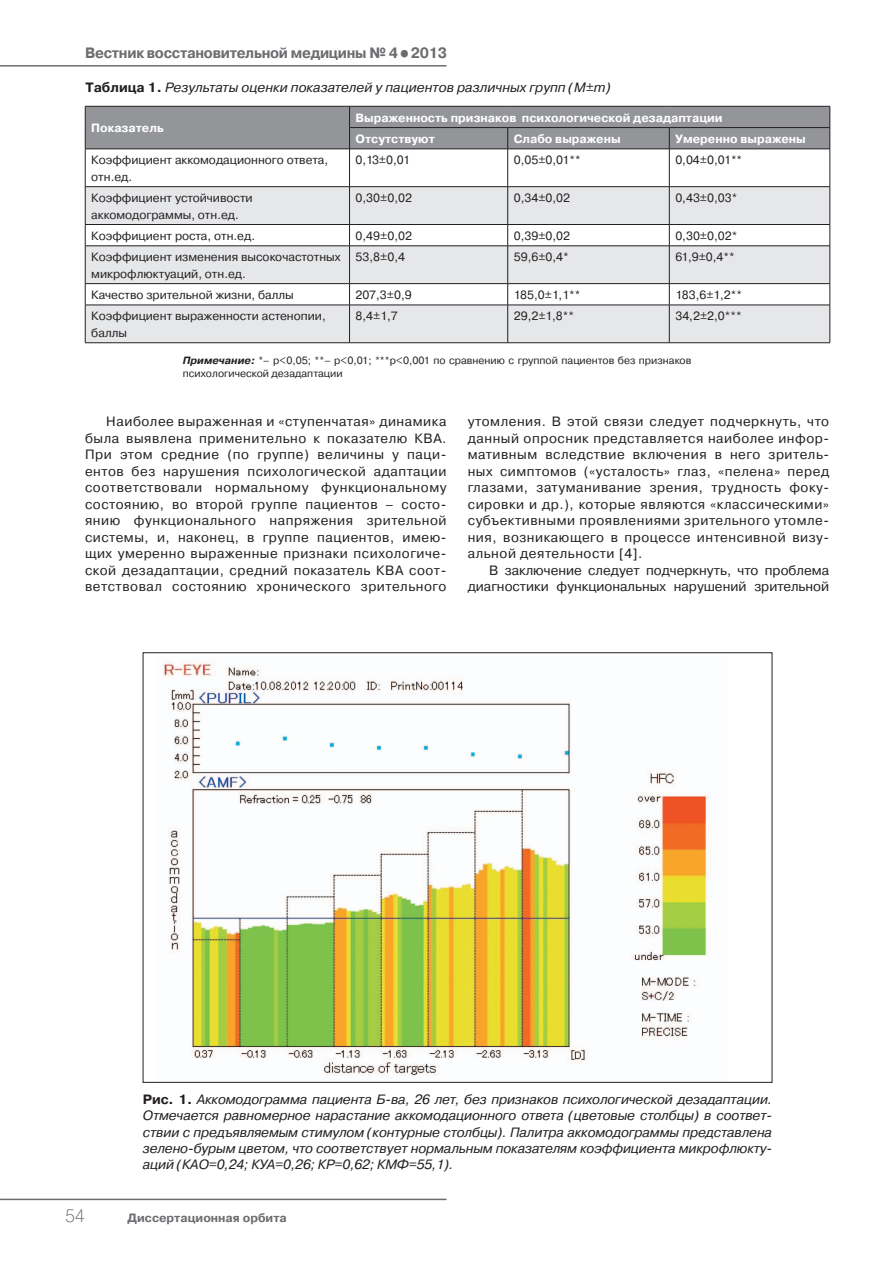
<style>
.page{position:relative;width:893px;height:1263px;background:#fff}
.page>*{position:absolute;margin:0;border:0;box-sizing:border-box;transform-origin:0 0}
.t1{font:18px "Pragmatica Light C";color:#6c6d70}
.t2{font:700 15px "Pragmatica C";letter-spacing:-.02em;color:#6c6d70;scale:.95 1}
.t3{font:13.5px/16.5px "Pragmatica C";letter-spacing:.015em;color:#231f20;text-align:justify}
.t4{font:italic 13.5px/16.2px "Pragmatica C";letter-spacing:-.01em;color:#231f20;text-align:justify}
.t5{font:12px/16.5px "Pragmatica C";color:#231f20}
.t6{font:700 12px/21.3px "Pragmatica C";color:#fff}
.t7{font:700 12px "Pragmatica C";color:#6c6d70}
.t8{font:10.5px/12.6px "Pragmatica C";color:#231f20}
.s1{font-size:21px}
.s2{font-weight:700;font-style:normal}
.s3{font-weight:700;font-style:italic}
</style>
<div class="page">
<hr style="left:0;top:65px;width:446px;height:2px;background:#6c6d70">
<hr style="left:0;top:1199px;width:446px;height:1px;background:#6c6d70">
<svg style="left:86px;top:187px;width:744px;height:155px;fill:#e6e7e9"></svg>
<div style="left:85px;top:106px;width:746px;height:43px;background:#939598"></div>
<hr style="left:85px;top:106px;width:265px;height:1px;background:#231f20">
<hr style="left:350px;top:106px;width:158px;height:1px;background:#231f20">
<hr style="left:508px;top:106px;width:161px;height:1px;background:#231f20">
<hr style="left:669px;top:106px;width:161px;height:1px;background:#231f20">
<hr style="left:349px;top:127px;width:159px;height:1px;background:#231f20">
<hr style="left:508px;top:127px;width:161px;height:1px;background:#231f20">
<hr style="left:669px;top:127px;width:161px;height:1px;background:#231f20">
<hr style="left:85px;top:149px;width:1px;height:37px;background:#231f20">
<hr style="left:349px;top:149px;width:1px;height:37px;background:#231f20">
<hr style="left:507px;top:149px;width:1px;height:37px;background:#231f20">
<hr style="left:669px;top:149px;width:1px;height:37px;background:#231f20">
<hr style="left:830px;top:149px;width:1px;height:37px;background:#231f20">
<hr style="left:85px;top:187px;width:1px;height:37px;background:#231f20">
<hr style="left:349px;top:187px;width:1px;height:37px;background:#231f20">
<hr style="left:507px;top:187px;width:1px;height:37px;background:#231f20">
<hr style="left:669px;top:187px;width:1px;height:37px;background:#231f20">
<hr style="left:830px;top:187px;width:1px;height:37px;background:#231f20">
<svg style="left:85px;top:225px;width:1px;height:21px"></svg>
<svg style="left:349px;top:225px;width:1px;height:21px"></svg>
<svg style="left:507px;top:225px;width:1px;height:21px"></svg>
<svg style="left:669px;top:225px;width:1px;height:21px"></svg>
<svg style="left:830px;top:225px;width:1px;height:21px"></svg>
<hr style="left:85px;top:246px;width:1px;height:37px;background:#231f20">
<hr style="left:349px;top:246px;width:1px;height:37px;background:#231f20">
<hr style="left:507px;top:246px;width:1px;height:37px;background:#231f20">
<hr style="left:669px;top:246px;width:1px;height:37px;background:#231f20">
<hr style="left:830px;top:246px;width:1px;height:37px;background:#231f20">
<svg style="left:85px;top:284px;width:1px;height:21px"></svg>
<svg style="left:349px;top:284px;width:1px;height:21px"></svg>
<svg style="left:507px;top:284px;width:1px;height:21px"></svg>
<svg style="left:669px;top:284px;width:1px;height:21px"></svg>
<svg style="left:830px;top:284px;width:1px;height:21px"></svg>
<hr style="left:85px;top:305px;width:1px;height:38px;background:#231f20">
<hr style="left:349px;top:305px;width:1px;height:38px;background:#231f20">
<hr style="left:507px;top:305px;width:1px;height:38px;background:#231f20">
<hr style="left:669px;top:305px;width:1px;height:38px;background:#231f20">
<hr style="left:830px;top:305px;width:1px;height:38px;background:#231f20">
<hr style="left:85px;top:149px;width:265px;height:1px;background:#231f20">
<hr style="left:350px;top:149px;width:158px;height:1px;background:#231f20">
<hr style="left:508px;top:149px;width:161px;height:1px;background:#231f20">
<hr style="left:669px;top:149px;width:161px;height:1px;background:#231f20">
<hr style="left:85px;top:186px;width:265px;height:1px;background:#231f20">
<hr style="left:350px;top:186px;width:158px;height:1px;background:#231f20">
<hr style="left:508px;top:186px;width:161px;height:1px;background:#231f20">
<hr style="left:669px;top:186px;width:161px;height:1px;background:#231f20">
<hr style="left:85px;top:224px;width:265px;height:1px;background:#231f20">
<hr style="left:350px;top:224px;width:158px;height:1px;background:#231f20">
<hr style="left:508px;top:224px;width:161px;height:1px;background:#231f20">
<hr style="left:669px;top:224px;width:161px;height:1px;background:#231f20">
<hr style="left:85px;top:246px;width:265px;height:1px;background:#231f20">
<hr style="left:350px;top:246px;width:158px;height:1px;background:#231f20">
<hr style="left:508px;top:246px;width:161px;height:1px;background:#231f20">
<hr style="left:669px;top:246px;width:161px;height:1px;background:#231f20">
<hr style="left:85px;top:283px;width:265px;height:1px;background:#231f20">
<hr style="left:350px;top:283px;width:158px;height:1px;background:#231f20">
<hr style="left:508px;top:283px;width:161px;height:1px;background:#231f20">
<hr style="left:669px;top:283px;width:161px;height:1px;background:#231f20">
<hr style="left:85px;top:305px;width:265px;height:1px;background:#231f20">
<hr style="left:350px;top:305px;width:158px;height:1px;background:#231f20">
<hr style="left:508px;top:305px;width:161px;height:1px;background:#231f20">
<hr style="left:669px;top:305px;width:161px;height:1px;background:#231f20">
<hr style="left:85px;top:342px;width:265px;height:1px;background:#231f20">
<hr style="left:350px;top:342px;width:158px;height:1px;background:#231f20">
<hr style="left:508px;top:342px;width:161px;height:1px;background:#231f20">
<hr style="left:669px;top:342px;width:161px;height:1px;background:#231f20">
<img style="left:163px;top:660px;width:547px;height:416px">
<p class="t2" style="left:85px;top:45px;width:383px">Вестник восстановительной медицины № 4<span class="s1">•</span>2013</p>
<p class="t4" style="left:85px;top:80px;width:527px"><span class="s2">Таблица 1.</span> Результаты оценки показателей у пациентов различных групп (M±m)</p>
<p class="t6" style="left:91px;top:118px;width:74px">Показатель</p>
<p class="t6" style="left:356px;top:107px;width:369px">Выраженность признаков психологической дезадаптации<br>Отсутствуют</p>
<p class="t6" style="left:514px;top:128px;width:108px">Слабо выражены</p>
<p class="t6" style="left:675px;top:128px;width:132px">Умеренно выражены</p>
<p class="t5" style="left:91px;top:152px;width:239px">Коэффициент аккомодационного ответа, отн.ед.</p>
<p class="t5" style="left:356px;top:152px;width:56px">0,13±0,01</p>
<p class="t5" style="left:514px;top:152px;width:68px">0,05±0,01**</p>
<p class="t5" style="left:675px;top:152px;width:68px">0,04±0,01**</p>
<p class="t5" style="left:91px;top:190px;width:163px">Коэффициент устойчивости аккомодограммы, отн.ед.</p>
<p class="t5" style="left:356px;top:190px;width:58px">0,30±0,02</p>
<p class="t5" style="left:514px;top:190px;width:58px">0,34±0,02</p>
<p class="t5" style="left:675px;top:190px;width:64px">0,43±0,03*</p>
<p class="t5" style="left:91px;top:227px;width:165px">Коэффициент роста, отн.ед.</p>
<p class="t5" style="left:356px;top:227px;width:58px">0,49±0,02</p>
<p class="t5" style="left:514px;top:227px;width:58px">0,39±0,02</p>
<p class="t5" style="left:675px;top:227px;width:64px">0,30±0,02*</p>
<p class="t5" style="left:91px;top:249px;width:251px">Коэффициент изменения высокочастотных микрофлюктуаций, отн.ед.</p>
<p class="t5" style="left:356px;top:249px;width:51px">53,8±0,4</p>
<p class="t5" style="left:514px;top:249px;width:57px">59,6±0,4*</p>
<p class="t5" style="left:675px;top:249px;width:61px">61,9±0,4**</p>
<p class="t5" style="left:91px;top:287px;width:204px">Качество зрительной жизни, баллы</p>
<p class="t5" style="left:356px;top:287px;width:58px">207,3±0,9</p>
<p class="t5" style="left:514px;top:287px;width:68px">185,0±1,1**</p>
<p class="t5" style="left:675px;top:287px;width:68px">183,6±1,2**</p>
<p class="t5" style="left:91px;top:308px;width:236px">Коэффициент выраженности астенопии, баллы</p>
<p class="t5" style="left:356px;top:308px;width:44px">8,4±1,7</p>
<p class="t5" style="left:514px;top:308px;width:62px">29,2±1,8**</p>
<p class="t5" style="left:675px;top:308px;width:68px">34,2±2,0***</p>
<p class="t8" style="left:183px;top:354px;width:510px"><span class="s3">Примечание:</span> *– p&lt;0,05; **– p&lt;0,01; ***p&lt;0,001 по сравнению с группой пациентов без признаков психологической дезадаптации</p>
<p class="t3" style="left:85px;top:413px;width:363px;text-indent:21px">Наиболее выраженная и «ступенчатая» динамика была выявлена применительно к показателю КВА.<br>При этом средние (по группе) величины у паци&shy;ентов без нарушения психологической адаптации соответствовали нормальному функциональному состоянию, во второй группе пациентов – состо&shy;янию функционального напряжения зрительной системы, и, наконец, в группе пациентов, имею&shy;щих умеренно выраженные признаки психологиче&shy;ской дезадаптации, средний показатель КВА соот&shy;ветствовал состоянию хронического зрительного</p>
<p class="t3" style="left:468px;top:413px;width:363px">утомления. В этой связи следует подчеркнуть, что данный опросник представляется наиболее инфор&shy;мативным вследствие включения в него зритель&shy;ных симптомов («усталость» глаз, «пелена» перед глазами, затуманивание зрения, трудность фоку&shy;сировки и др.), которые являются «классическими» субъективными проявлениями зрительного утомле&shy;ния, возникающего в процессе интенсивной визу&shy;альной деятельности [4].</p>
<p class="t3" style="left:468px;top:562px;width:363px;text-align:right">В заключение следует подчеркнуть, что проблема диагностики функциональных нарушений зрительной</p>
<p class="t4" style="left:143px;top:1091px;width:631px"><span class="s2">Рис. 1.</span> Аккомодограмма пациента Б-ва, 26 лет, без признаков психологической дезадаптации.<br>Отмечается равномерное нарастание аккомодационного ответа (цветовые столбцы) в соответ&shy;ствии с предъявляемым стимулом (контурные столбцы). Палитра аккомодограммы представлена зелено-бурым цветом, что соответствует нормальным показателям коэффициента микрофлюкту&shy;аций (КАО=0,24; КУА=0,26; КР=0,62; КМФ=55,1).</p>
<h1 class="t1" style="left:65px;top:1206px;width:21px">54</h1>
<p class="t7" style="left:128px;top:1211px;width:161px">Диссертационная орбита</p>
</div>
